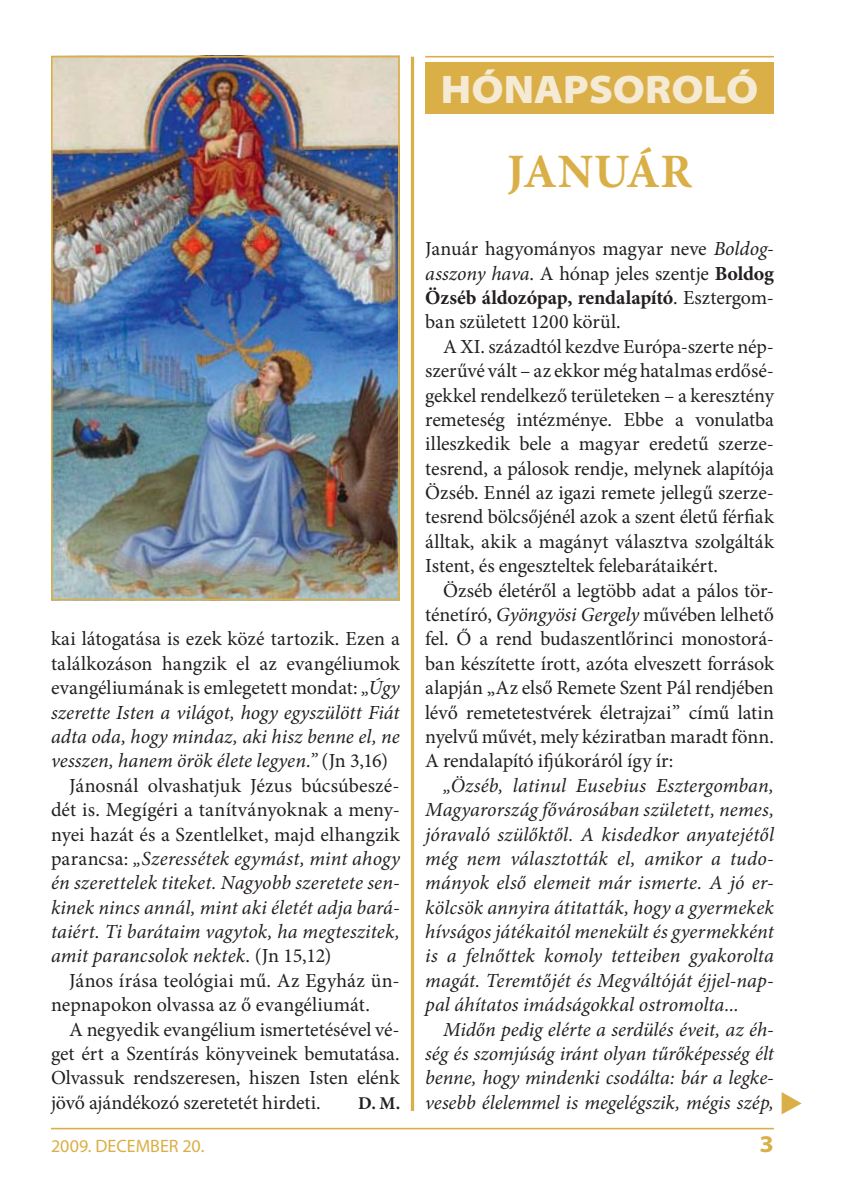
<style>
.page{position:relative;width:842px;height:1191px;background:#fff}
.page>*{position:absolute;margin:0;border:0;box-sizing:border-box;transform-origin:0 0}
.t1{font:700 48px "Minion Pro";letter-spacing:.01em;color:#dbaf47}
.t2{font:900 semi-expanded 40px "Myriad Pro";letter-spacing:-.005em;color:#f5ead4}
.t3{font:700 semi-expanded 24px "Myriad Pro";color:#dbaf47}
.t4{font:20px/24.4px "Minion Pro";color:#231f20;text-align:justify}
.t5{font:italic 20px/24.4px "Minion Pro";color:#231f20;text-align:justify}
.t6{font:18px "Myriad Pro";color:#dbaf47}
.t7{font:700 18px "Minion Pro";color:#231f20}
.s1{font-style:italic}
.s2{font-weight:700}
.s3{font-style:normal}
</style>
<div class="page">
<hr style="left:411px;top:57px;width:3px;height:1054px;background:#dbaf47">
<hr style="left:51px;top:1127px;width:723px;height:2px;background:#dbaf47">
<hr style="left:425px;top:56px;width:349px;height:1px;background:#dbaf47">
<div style="left:425px;top:62px;width:349px;height:51px;background:#dbaf47"></div>
<img style="left:54px;top:59px;width:343px;height:538px">
<div style="left:51px;top:56px;width:349px;height:544px;border:2px solid #dbaf47"></div>
<svg style="left:782px;top:1092px;width:20px;height:22px"></svg>
<h2 class="t2" style="left:441px;top:74px;width:319px">HÓNAPSOROLÓ</h2>
<h1 class="t1" style="left:507px;top:152px;width:186px">JANUÁR</h1>
<p class="t4" style="left:425px;top:238px;width:350px">Január hagyományos magyar neve <span class="s1">Boldog&shy;asszony hava</span>. A hónap jeles szentje <span class="s2">Boldog Özséb áldozópap, rendalapító</span>. Esztergom&shy;ban született 1200 körül.</p>
<p class="t4" style="left:425px;top:336px;width:350px;text-indent:18px">A XI. századtól kezdve Európa-szerte nép&shy;szerűvé vált – az ekkor még hatalmas erdősé&shy;gekkel rendelkező területeken – a keresztény remeteség intézménye. Ebbe a vonulatba illeszkedik bele a magyar eredetű szerze&shy;tesrend, a pálosok rendje, melynek alapítója Özséb. Ennél az igazi remete jellegű szerze&shy;tesrend bölcsőjénél azok a szent életű férfiak álltak, akik a magányt választva szolgálták Istent, és engeszteltek felebarátaikért.</p>
<p class="t4" style="left:425px;top:580px;width:350px;text-indent:18px">Özséb életéről a legtöbb adat a pálos tör&shy;ténetíró, <span class="s1">Gyöngyösi Gergely</span> művében lelhető fel. Ő a rend budaszentlőrinci monostorá&shy;ban készítette írott, azóta elveszett források alapján „Az első Remete Szent Pál rendjében lévő remetetestvérek életrajzai” című latin nyelvű művét, mely kéziratban maradt fönn.<br>A rendalapító ifjúkoráról így ír:</p>
<p class="t5" style="left:425px;top:775px;width:350px;text-indent:18px">„Özséb, latinul Eusebius Esztergomban, Magyarország fővárosában született, nemes, jóravaló szülőktől. A kisdedkor anyatejétől még nem választották el, amikor a tudo&shy;mányok első elemeit már ismerte. A jó er&shy;kölcsök annyira átitatták, hogy a gyermekek hívságos játékaitól menekült és gyermekként is a felnőttek komoly tetteiben gyakorolta magát. Teremtőjét és Megváltóját éjjel-nap&shy;pal áhítatos imádságokkal ostromolta...</p>
<p class="t5" style="left:425px;top:1018px;width:350px;text-indent:18px">Midőn pedig elérte a serdülés éveit, az éh&shy;ség és szomjúság iránt olyan tűrőképesség élt benne, hogy mindenki csodálta: bár a legke&shy;vesebb élelemmel is megelégszik, mégis szép,</p>
<p class="t4" style="left:51px;top:628px;width:350px">kai látogatása is ezek közé tartozik. Ezen a</p>
<p class="t4" style="left:51px;top:653px;width:350px">találkozáson hangzik el az evangéliumok</p>
<p class="t4" style="left:51px;top:677px;width:350px">evangéliumának is emlegetett mondat: <span class="s1">„Úgy</span></p>
<p class="t5" style="left:51px;top:701px;width:350px">szerette Isten a világot, hogy egyszülött Fiát</p>
<p class="t5" style="left:51px;top:726px;width:350px">adta oda, hogy mindaz, aki hisz benne el, ne</p>
<p class="t5" style="left:51px;top:750px;width:339px">vesszen, hanem örök élete legyen.” <span class="s3">(Jn 3,16)</span></p>
<p class="t4" style="left:69px;top:775px;width:332px">Jánosnál olvashatjuk Jézus búcsúbeszé-</p>
<p class="t4" style="left:51px;top:799px;width:350px">dét is. Megígéri a tanítványoknak a meny-</p>
<p class="t4" style="left:51px;top:823px;width:350px">nyei hazát és a Szentlelket, majd elhangzik</p>
<p class="t5" style="left:51px;top:848px;width:350px"><span class="s3">parancsa:</span> „Szeressétek egymást, mint ahogy</p>
<p class="t5" style="left:51px;top:872px;width:350px">én szerettelek titeket. Nagyobb szeretete sen-</p>
<p class="t5" style="left:51px;top:896px;width:350px">kinek nincs annál, mint aki életét adja bará-</p>
<p class="t5" style="left:51px;top:921px;width:350px">taiért. Ti barátaim vagytok, ha megteszitek,</p>
<p class="t5" style="left:51px;top:945px;width:282px">amit parancsolok nektek<span class="s3">. (Jn 15,12)</span></p>
<p class="t4" style="left:69px;top:970px;width:332px">János írása teológiai mű. Az Egyház ün-</p>
<p class="t4" style="left:51px;top:994px;width:320px">nepnapokon olvassa az ő evangéliumát.</p>
<p class="t4" style="left:69px;top:1018px;width:332px">A negyedik evangélium ismertetésével vé-</p>
<p class="t4" style="left:51px;top:1043px;width:350px">get ért a Szentírás könyveinek bemutatása.</p>
<p class="t4" style="left:51px;top:1067px;width:350px">Olvassuk rendszeresen, hiszen Isten elénk</p>
<p class="t4" style="left:51px;top:1091px;width:271px">jövő ajándékozó szeretetét hirdeti.</p>
<p class="t7" style="left:358px;top:1095px;width:44px">D. M.</p>
<p class="t6" style="left:51px;top:1139px;width:155px">2009. DECEMBER 20.</p>
<p class="t3" style="left:760px;top:1135px;width:16px">3</p>
</div>
